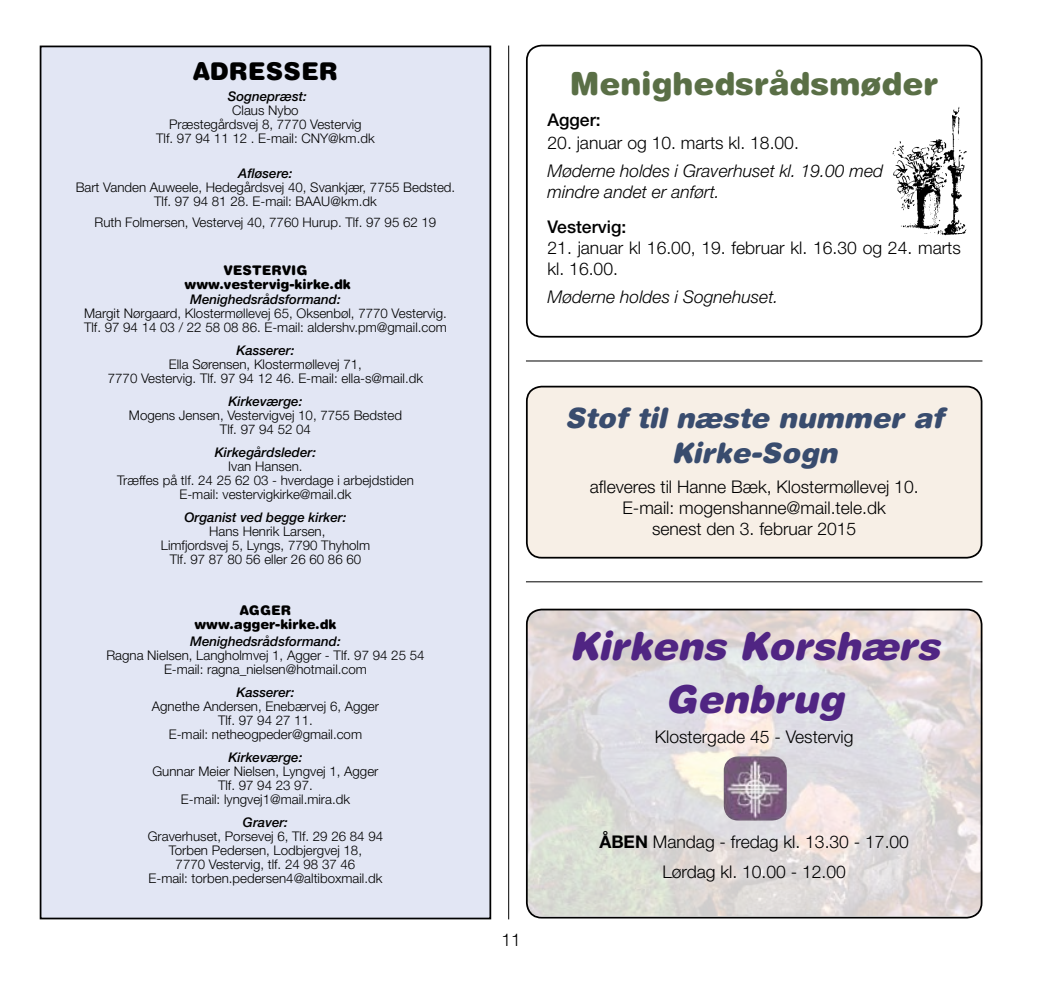
<style>
.page{position:relative;width:1042px;height:993px;background:#fff}
.page>*{position:absolute;margin:0;border:0;box-sizing:border-box;transform-origin:0 0}
.t1{font:italic 900 38.5px/52.5px "Helvetica Rounded LT Std";color:#502583;text-align:center}
.t2{font:900 31.5px "Helvetica Rounded LT Std";color:#5a6f46}
.t3{font:italic 900 28px/35px "Helvetica Rounded LT Std";color:#394c6e;text-align:center}
.t4{font:900 24.5px "Helvetica Rounded LT Std";color:#000}
.t5{font:300 17.5px/21px "Helvetica Neue LT Std";color:#000;text-align:center}
.t6{font:italic 300 17.5px/21px "Helvetica Neue LT Std";color:#000}
.t7{font:500 17.5px "Helvetica Neue LT Std";color:#000}
.t8{font:300 13.3px/14px "Helvetica Neue LT Std";color:#000;text-align:center}
.t9{font:italic 500 13.3px "Helvetica Neue LT Std";color:#000}
.t10{font:900 13.3px/14px "Helvetica Rounded LT Std";color:#000;text-align:center}
.s1{font-weight:700}
</style>
<div class="page">
<img style="left:526px;top:610px;width:456px;height:305px">
<div style="left:41px;top:46px;width:449px;height:872px;background:#e2e6f4"></div>
<div style="left:40px;top:46px;width:451px;height:873px;border:2px solid #000"></div>
<div style="left:526px;top:45px;width:456px;height:292px;border:2px solid #000;border-radius:15px"></div>
<img style="left:892px;top:107px;width:75px;height:129px">
<div style="left:527px;top:386px;width:454px;height:171px;background:#f7efe6;border-radius:15px"></div>
<div style="left:526px;top:385px;width:456px;height:173px;border:2px solid #000;border-radius:15px"></div>
<div style="left:526px;top:608px;width:456px;height:310px;border:2px solid #000;border-radius:15px"></div>
<hr style="left:508px;top:46px;width:1px;height:873px;background:#000">
<hr style="left:526px;top:360px;width:456px;height:1px;background:#000">
<hr style="left:526px;top:581px;width:456px;height:1px;background:#000">
<img style="left:724px;top:755px;width:63px;height:65px">
<h3 class="t4" style="left:193px;top:56px;width:55px">ADRESSER</h3>
<p class="t9" style="left:228px;top:89px;width:81px">Sognepræst:</p>
<p class="t8" style="left:156px;top:103px;width:220px">Claus Nybo<br>Præstegårdsvej 8, 7770 Vestervig<br>Tlf. 97 94 11 12 . E-mail: CNY@km.dk</p>
<p class="t9" style="left:238px;top:166px;width:56px">Afløsere:</p>
<p class="t8" style="left:76px;top:180px;width:381px">Bart Vanden Auweele, Hedegårdsvej 40, Svankjær, 7755 Bedsted.<br>Tlf. 97 94 81 28. E-mail: BAAU@km.dk</p>
<p class="t8" style="left:95px;top:215px;width:343px">Ruth Folmersen, Vestervej 40, 7760 Hurup. Tlf. 97 95 62 19</p>
<p class="t10" style="left:185px;top:262px;width:168px">Vestervi g www.vestervig-kirke.dk</p>
<p class="t9" style="left:190px;top:292px;width:152px">Menighedsrådsformand:</p>
<p class="t8" style="left:84px;top:306px;width:364px;text-align:left">Margit Nørgaard, Klostermøllevej 65, Oksenbøl, 7770 Vestervig.<br>Tlf. 97 94 14 03 / 22 58 08 86. E-mail: aldershv.pm@gmail.com</p>
<p class="t9" style="left:236px;top:342px;width:60px">Kasserer:</p>
<p class="t8" style="left:108px;top:357px;width:317px">Ella Sørensen, Klostermøllevej 71,<br>7770 Vestervig. Tlf. 97 94 12 46. E-mail: ella-s@mail.dk</p>
<p class="t9" style="left:228px;top:393px;width:75px">Kirkeværge:</p>
<p class="t8" style="left:129px;top:408px;width:274px">Mogens Jensen, Vestervigvej 10, 7755 Bedsted<br>Tlf. 97 94 52 04</p>
<p class="t9" style="left:215px;top:444px;width:103px">Kirkegårdsleder:</p>
<p class="t8" style="left:117px;top:458px;width:298px">Ivan Hansen.<br>Træffes på tlf. 24 25 62 03 - hverdage i arbejdstiden<br>E-mail: vestervigkirke@mail.dk</p>
<p class="t9" style="left:184px;top:509px;width:164px">Organist ved begge kirker:</p>
<p class="t8" style="left:161px;top:523px;width:211px">Hans Henrik Larsen,<br>Limfjordsvej 5, Lyngs, 7790 Thyholm<br>Tlf. 97 87 80 56 eller 26 60 86 60</p>
<p class="t10" style="left:194px;top:602px;width:144px">Agger www.agger-kirke.dk</p>
<p class="t9" style="left:190px;top:633px;width:152px">Menighedsrådsformand:</p>
<p class="t8" style="left:106px;top:648px;width:320px">Ragna Nielsen, Langholmvej 1, Agger - Tlf. 97 94 25 54<br>E-mail: ragna_nielsen@hotmail.com</p>
<p class="t9" style="left:236px;top:684px;width:60px">Kasserer:</p>
<p class="t8" style="left:152px;top:698px;width:229px">Agnethe Andersen, Enebærvej 6, Agger<br>Tlf. 97 94 27 11.<br>E-mail: netheogpeder@gmail.com</p>
<p class="t9" style="left:228px;top:748px;width:75px">Kirkeværge:</p>
<p class="t8" style="left:152px;top:763px;width:227px">Gunnar Meier Nielsen, Lyngvej 1, Agger<br>Tlf. 97 94 23 97.<br>E-mail: lyngvej1@mail.mira.dk</p>
<p class="t9" style="left:243px;top:813px;width:47px">Graver:</p>
<p class="t8" style="left:148px;top:828px;width:237px">Graverhuset, Porsevej 6, Tlf. 29 26 84 94<br>Torben Pedersen, Lodbjergvej 18,<br>7770 Vestervig, tlf. 24 98 37 46<br>E-mail: torben.pedersen4@altiboxmail.dk</p>
<h2 class="t2" style="left:570px;top:63px;width:370px">Menighedsrådsmøder</h2>
<h3 class="t7" style="left:547px;top:109px;width:55px">Agger:</h3>
<h3 class="t5" style="left:547px;top:132px;width:253px">20. januar og 10. marts kl. 18.00.</h3>
<h3 class="t6" style="left:547px;top:160px;width:337px">Møderne holdes i Graverhuset kl. 19.00 med mindre andet er anført.</h3>
<h3 class="t7" style="left:547px;top:216px;width:80px">Vestervig:</h3>
<h3 class="t5" style="left:547px;top:237px;width:415px;text-align:left">21. januar kl 16.00, 19. februar kl. 16.30 og 24. marts kl. 16.00.</h3>
<h3 class="t6" style="left:547px;top:286px;width:232px">Møderne holdes i Sognehuset.</h3>
<h3 class="t5" style="left:501px;top:928px;width:21px">11</h3>
<h3 class="t3" style="left:565px;top:400px;width:380px">Stof til næste nummer af<br>Kirke-Sogn</h3>
<h3 class="t5" style="left:590px;top:475px;width:330px">afleveres til Hanne Bæk, Klostermøllevej 10.<br>E-mail: mogenshanne@mail.tele.dk<br>senest den 3. februar 2015</h3>
<h1 class="t1" style="left:569px;top:620px;width:372px">Kirkens Korshærs<br>Genbrug</h1>
<h3 class="t5" style="left:655px;top:725px;width:200px">Klostergade 45 - Vestervig</h3>
<h3 class="t5" style="left:599px;top:826px;width:311px;line-height:29.8px"><span class="s1">Åben</span> Mandag - fredag kl. 13.30 - 17.00<br>Lørdag kl. 10.00 - 12.00</h3>
</div>
